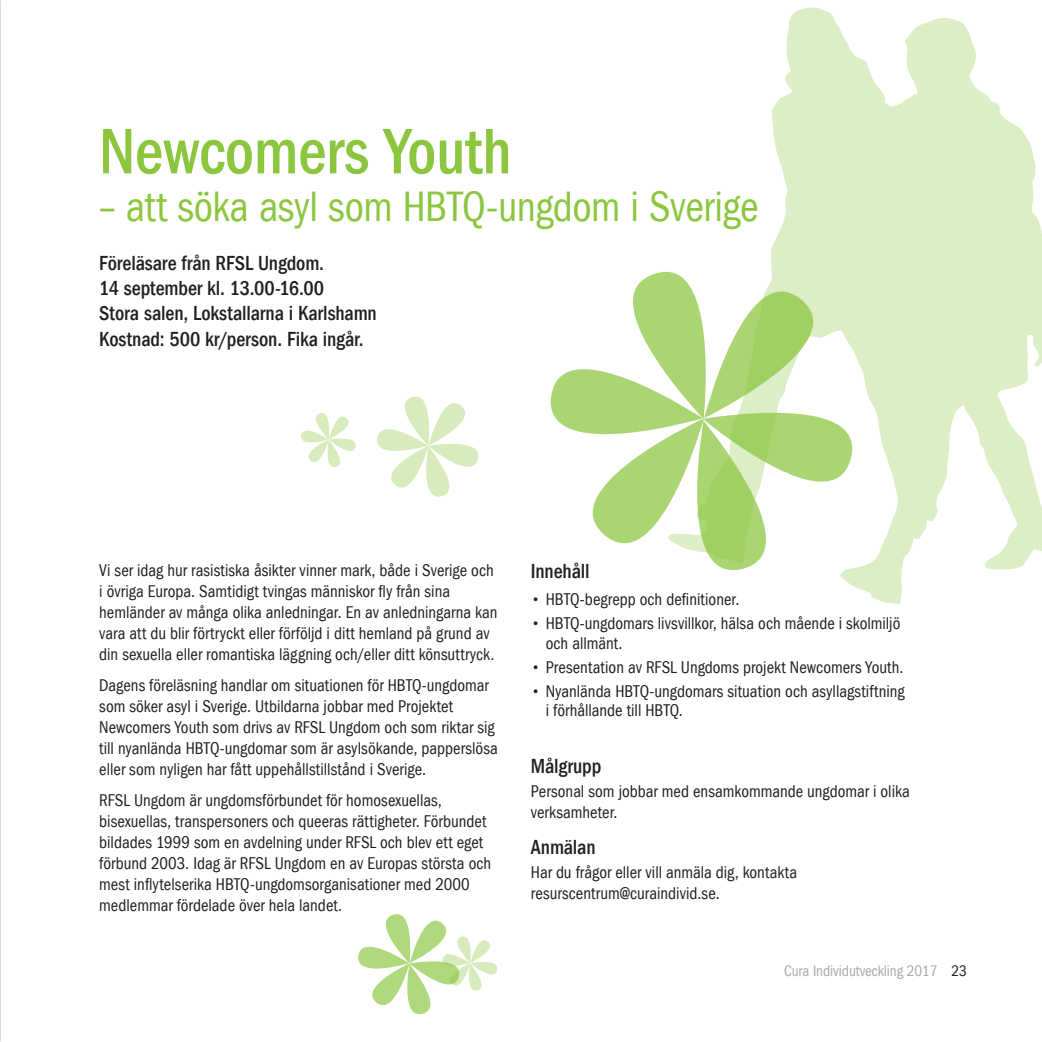
<style>
.page{position:relative;width:1042px;height:1042px;background:#fff}
.page>*{position:absolute;margin:0;border:0;box-sizing:border-box;transform-origin:0 0}
.t1{font:500 condensed 66.5px "Franklin Gothic LT";letter-spacing:-.005em;color:#8bc63e;scale:.96 1}
.t2{font:condensed 43.75px "Franklin Gothic LT";letter-spacing:-.01em;color:#8bc63e;scale:.96 1}
.t3{font:500 condensed 21px/25.2px "Franklin Gothic LT";letter-spacing:-.005em;color:#231f20;scale:.96 1}
.t4{font:condensed 17.5px/21px "Franklin Gothic LT";color:#231f20;scale:.96 1}
.t5{font:condensed 15.75px "Franklin Gothic LT";letter-spacing:-.005em;color:#a8a9ad;scale:.96 1}
.s1{font-weight:500;font-stretch:normal}
.s2{color:#231f20}
</style>
<div class="page">
<svg style="left:771px;top:7px;width:271px;height:597px;fill:#dceec5"></svg>
<svg style="left:551px;top:270px;width:301px;height:302px"></svg>
<svg style="left:377px;top:396px;width:101px;height:101px"></svg>
<svg style="left:301px;top:413px;width:55px;height:54px"></svg>
<svg style="left:358px;top:914px;width:139px;height:101px"></svg>
<h1 class="t1" style="left:99px;top:114px;width:431px">Newcomers Youth</h1>
<h2 class="t2" style="left:99px;top:182px;width:688px">– att söka asyl som HBTQ-ungdom i Sverige</h2>
<p class="t3" style="left:99px;top:251px;width:291px">Föreläsare från RFSL Ungdom.<br>14 september kl. 13.00-16.00<br>Stora salen, Lokstallarna i Karlshamn Kostnad: 500 kr/person. Fika ingår.</p>
<p class="t4" style="left:99px;top:560px;width:416px">Vi ser idag hur rasistiska åsikter vinner mark, både i Sverige och i övriga Europa. Samtidigt tvingas människor fly från sina hemländer av många olika anledningar. En av anledningarna kan vara att du blir förtryckt eller förföljd i ditt hemland på grund av din sexuella eller romantiska läggning och/eller ditt könsuttryck.</p>
<p class="t4" style="left:99px;top:675px;width:417px">Dagens föreläsning handlar om situationen för HBTQ-ungdomar som söker asyl i Sverige. Utbildarna jobbar med Projektet Newcomers Youth som drivs av RFSL Ungdom och som riktar sig till nyanlända HBTQ-ungdomar som är asylsökande, papperslösa eller som nyligen har fått uppehållstillstånd i Sverige.</p>
<p class="t4" style="left:99px;top:790px;width:410px">RFSL Ungdom är ungdomsförbundet för homosexuellas, bisexuellas, transpersoners och queeras rättigheter. Förbundet bildades 1999 som en avdelning under RFSL och blev ett eget förbund 2003. Idag är RFSL Ungdom en av Europas största och mest inflytelserika HBTQ-ungdomsorganisationer med 2000 medlemmar fördelade över hela landet.</p>
<p class="t3" style="left:531px;top:559px;width:63px">Innehåll</p>
<p class="t4" style="left:531px;top:589px;width:219px"><span class="s1">•</span> HBTQ-begrepp och definitioner.</p>
<p class="t4" style="left:546px;top:614px;width:371px;line-height:19.2px;text-indent:-15px"><span class="s1">•</span> HBTQ-ungdomars livsvillkor, hälsa och mående i skolmiljö och allmänt.</p>
<p class="t4" style="left:531px;top:657px;width:390px"><span class="s1">•</span> Presentation av RFSL Ungdoms projekt Newcomers Youth.</p>
<p class="t4" style="left:546px;top:682px;width:375px;line-height:19.2px;text-indent:-15px"><span class="s1">•</span> Nyanlända HBTQ-ungdomars situation och asyllagstiftning i förhållande till HBTQ.</p>
<p class="t3" style="left:531px;top:754px;width:75px">Målgrupp</p>
<p class="t4" style="left:531px;top:781px;width:396px">Personal som jobbar med ensamkommande ungdomar i olika verksamheter.</p>
<p class="t3" style="left:531px;top:835px;width:69px">Anmälan</p>
<p class="t4" style="left:531px;top:861px;width:279px">Har du frågor eller vill anmäla dig, kontakta resurscentrum@curaindivid.se.</p>
<p class="t5" style="left:784px;top:961px;width:192px">Cura Individutveckling 2017 <span class="s2">23</span></p>
</div>
